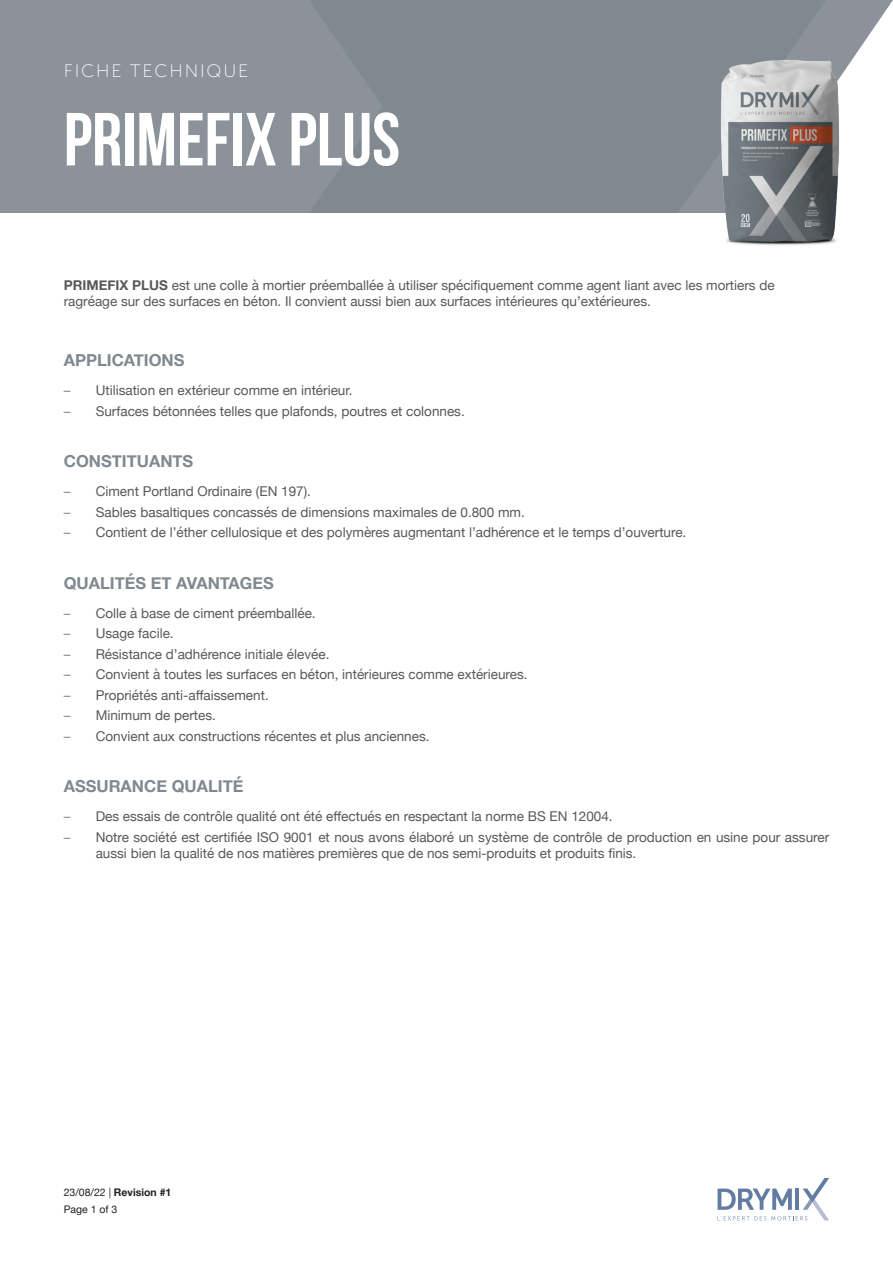
<style>
.page{position:relative;width:893px;height:1263px;background:#fff}
.page>*{position:absolute;margin:0;border:0;box-sizing:border-box;transform-origin:0 0}
.t1{font:75px "Bebas Neue";color:#fff}
.t2{font:18px "Museo Sans 100";letter-spacing:.1em;color:#fff}
.t3{font:700 16.5px "Helvetica Neue";color:#808890}
.t4{font:13.5px/16.2px "Helvetica Neue";color:#57585a}
.t5{font:10.5px/16.8px "Helvetica Neue";color:#231f20}
.s1{font-weight:700}
.s2{color:#808890}
</style>
<div class="page">
<svg style="left:718px;top:1178px;width:111px;height:42px"></svg>
<div style="left:0;top:0;width:893px;height:213px;background:#808890"></div>
<svg style="left:0;top:0;width:382px;height:212px;fill:#8b9299"></svg>
<svg style="left:799px;top:0;width:94px;height:213px;fill:#8b9299"></svg>
<img style="left:680px;top:40px;width:208px;height:205px">
<h2 class="t2" style="left:64px;top:62px;width:186px">FICHE TECHNIQUE</h2>
<h1 class="t1" style="left:64px;top:98px;width:338px">PRIMEFIX PLUS</h1>
<p class="t4" style="left:64px;top:278px;width:712px"><span class="s1">PRIMEFIX PLUS</span> est une colle à mortier préemballée à utiliser spécifiquement comme agent liant avec les mortiers de ragréage sur des surfaces en béton. Il convient aussi bien aux surfaces intérieures qu’extérieures.</p>
<p class="t3" style="left:64px;top:347px;width:122px">APPLICATIONS</p>
<p class="t4" style="left:64px;top:383px;width:290px"><span class="s2">–</span> Utilisation en extérieur comme en intérieur.</p>
<p class="t4" style="left:64px;top:404px;width:402px"><span class="s2">–</span> Surfaces bétonnées telles que plafonds, poutres et colonnes.</p>
<p class="t3" style="left:64px;top:449px;width:131px">CONSTITUANTS</p>
<p class="t4" style="left:64px;top:484px;width:249px"><span class="s2">–</span> Ciment Portland Ordinaire (EN 197).</p>
<p class="t4" style="left:64px;top:505px;width:463px"><span class="s2">–</span> Sables basaltiques concassés de dimensions maximales de 0.800 mm.</p>
<p class="t4" style="left:64px;top:525px;width:624px"><span class="s2">–</span> Contient de l’éther cellulosique et des polymères augmentant l’adhérence et le temps d’ouverture.</p>
<p class="t3" style="left:64px;top:570px;width:211px">QUALITÉS ET AVANTAGES</p>
<p class="t4" style="left:64px;top:606px;width:253px"><span class="s2">–</span> Colle à base de ciment préemballée.</p>
<p class="t4" style="left:64px;top:626px;width:111px"><span class="s2">–</span> Usage facile.</p>
<p class="t4" style="left:64px;top:647px;width:267px"><span class="s2">–</span> Résistance d’adhérence initiale élevée.</p>
<p class="t4" style="left:64px;top:667px;width:465px"><span class="s2">–</span> Convient à toutes les surfaces en béton, intérieures comme extérieures.</p>
<p class="t4" style="left:64px;top:688px;width:206px"><span class="s2">–</span> Propriétés anti-affaissement.</p>
<p class="t4" style="left:64px;top:708px;width:154px"><span class="s2">–</span> Minimum de pertes.</p>
<p class="t4" style="left:64px;top:728px;width:367px"><span class="s2">–</span> Convient aux constructions récentes et plus anciennes.</p>
<p class="t3" style="left:64px;top:773px;width:181px">ASSURANCE QUALITÉ</p>
<p class="t4" style="left:64px;top:809px;width:550px"><span class="s2">–</span> Des essais de contrôle qualité ont été effectués en respectant la norme BS EN 12004.</p>
<p class="t4" style="left:96px;top:830px;width:735px;text-indent:-32px"><span class="s2">–</span> Notre société est certifiée ISO 9001 et nous avons élaboré un système de contrôle de production en usine pour assurer aussi bien la qualité de nos matières premières que de nos semi-produits et produits finis.</p>
<p class="t5" style="left:64px;top:1184px;width:109px">23/08/22 | <span class="s1">Revision #1<br></span>Page 1 of 3</p>
</div>
